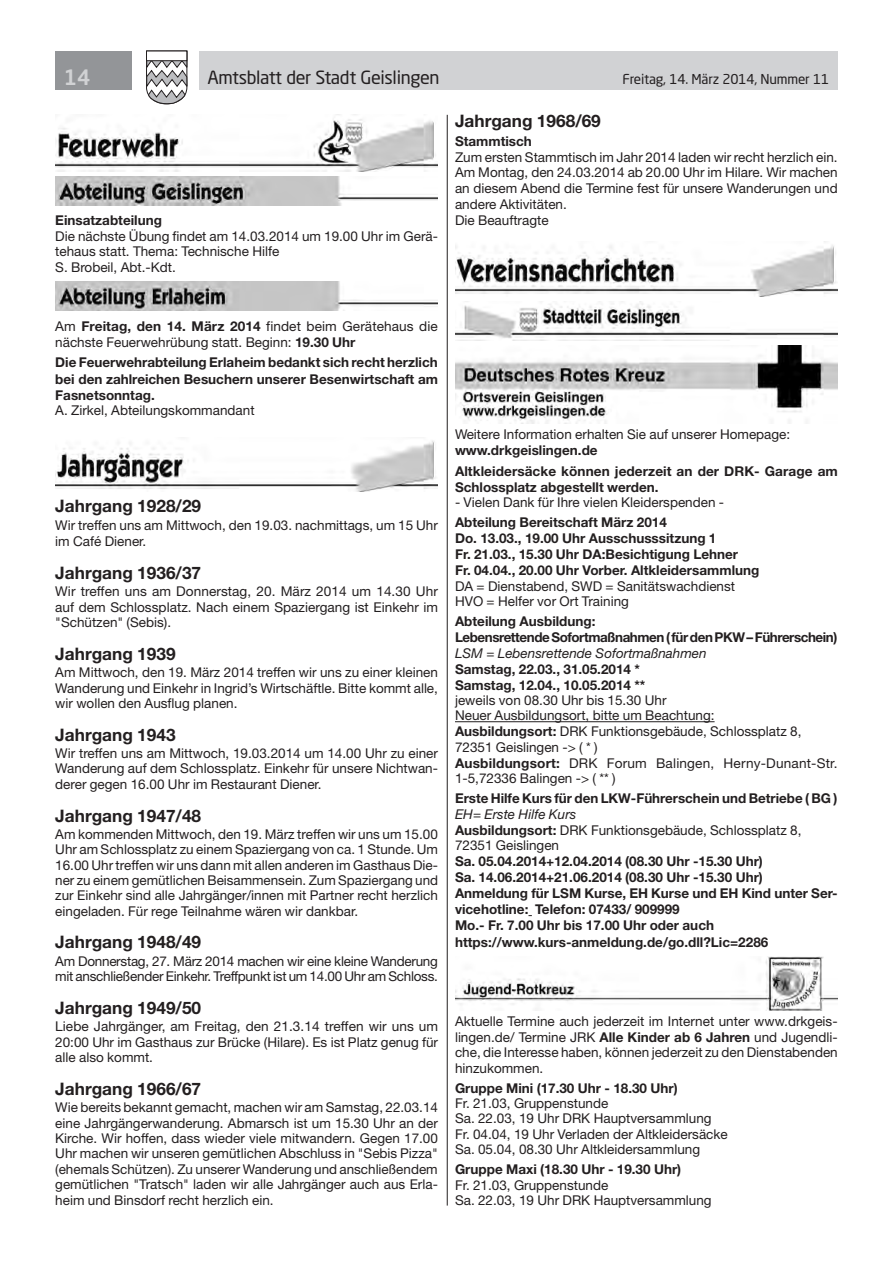
<style>
.page{position:relative;width:893px;height:1263px;background:#fff}
.page>*{position:absolute;margin:0;border:0;box-sizing:border-box;transform-origin:0 0}
.t1{font:500 21px "Neo Sans Std";color:#d1d2d4}
.t2{font:18px "Neo Sans Std";letter-spacing:-.02em;color:#231f20}
.t3{font:700 17.25px "Helvetica Neue LT Std";color:#231f20}
.t4{font:13.5px/15.3px "Helvetica Neue LT Std";color:#231f20}
.t5{font:700 13.5px/16px "Helvetica Neue LT Std";color:#231f20}
.t6{font:13.5px/15.3px "Helvetica Neue LT Std";letter-spacing:-.02em;color:#231f20}
.t7{font:700 13.5px/16px "Helvetica Neue LT Std";letter-spacing:-.03em;color:#231f20}
.t8{font:italic 13.5px "Helvetica Neue LT Std";color:#231f20}
.t9{font:13.5px "Neo Sans Std";letter-spacing:-.015em;color:#231f20}
.s1{font-weight:700}
.s2{font-style:italic}
</style>
<div class="page">
<div style="left:199px;top:51px;width:639px;height:38px;background:#d1d2d4"></div>
<div style="left:55px;top:51px;width:77px;height:38px;background:#939598"></div>
<svg style="left:146px;top:50px;width:42px;height:55px"></svg>
<div style="left:146px;top:51px;width:41px;height:10px;background:#fff;border:1px solid #231f20"></div>
<hr style="left:447px;top:115px;width:1px;height:1090px;background:#231f20">
<img style="left:55px;top:119px;width:383px;height:52px">
<img style="left:55px;top:177px;width:383px;height:28px">
<img style="left:55px;top:281px;width:383px;height:29px">
<img style="left:55px;top:440px;width:383px;height:52px">
<hr style="left:455px;top:721px;width:260px;height:1px;background:#231f20">
<img style="left:455px;top:245px;width:383px;height:51px">
<img style="left:455px;top:302px;width:383px;height:38px">
<img style="left:455px;top:346px;width:383px;height:77px">
<img style="left:455px;top:956px;width:383px;height:54px">
<h1 class="t1" style="left:64px;top:64px;width:28px">14</h1>
<h2 class="t2" style="left:207px;top:66px;width:234px">Amtsblatt der Stadt Geislingen</h2>
<p class="t9" style="left:622px;top:71px;width:208px">Freitag, 14. März 2014, Nummer 11</p>
<p class="t5" style="left:55px;top:212px;width:108px">Einsatzabteilung</p>
<p class="t4" style="left:55px;top:228px;width:384px">Die nächste Übung findet am 14.03.2014 um 19.00 Uhr im Gerä&shy;tehaus statt. Thema: Technische Hilfe<br>S. Brobeil, Abt.-Kdt.</p>
<p class="t3" style="left:455px;top:110px;width:147px">Jahrgang 1968/69</p>
<p class="t5" style="left:455px;top:133px;width:78px">Stammtisch</p>
<p class="t4" style="left:455px;top:149px;width:384px;line-height:15.8px">Zum ersten Stammtisch im Jahr 2014 laden wir recht herzlich ein.<br>Am Montag, den 24.03.2014 ab 20.00 Uhr im Hilare. Wir machen an diesem Abend die Termine fest für unsere Wanderungen und andere Aktivitäten.<br>Die Beauftragte</p>
<p class="t4" style="left:55px;top:318px;width:384px;line-height:16px">Am <span class="s1">Freitag, den 14. März 2014</span> findet beim Gerätehaus die nächste Feuerwehrübung statt. Beginn: <span class="s1">19.30 Uhr</span></p>
<p class="t5" style="left:55px;top:354px;width:384px;text-align:justify">Die Feuerwehrabteilung Erlaheim bedankt sich recht herzlich bei den zahlreichen Besuchern unserer Besenwirtschaft am Fasnetsonntag.</p>
<p class="t4" style="left:55px;top:403px;width:201px">A. Zirkel, Abteilungskommandant</p>
<p class="t3" style="left:55px;top:496px;width:147px">Jahrgang 1928/29</p>
<p class="t4" style="left:55px;top:517px;width:384px;line-height:15.8px">Wir treffen uns am Mittwoch, den 19.03. nachmittags, um 15 Uhr im Café Diener.</p>
<p class="t3" style="left:55px;top:562px;width:147px">Jahrgang 1936/37</p>
<p class="t4" style="left:55px;top:584px;width:384px;text-align:justify">Wir treffen uns am Donnerstag, 20. März 2014 um 14.30 Uhr auf dem Schlossplatz. Nach einem Spaziergang ist Einkehr im "Schützen" (Sebis).</p>
<p class="t3" style="left:55px;top:643px;width:122px">Jahrgang 1939</p>
<p class="t4" style="left:55px;top:665px;width:384px;text-align:justify">Am Mittwoch, den 19. März 2014 treffen wir uns zu einer kleinen Wanderung und Einkehr in Ingrid’s Wirtschäftle. Bitte kommt alle, wir wollen den Ausflug planen.</p>
<p class="t3" style="left:55px;top:724px;width:122px">Jahrgang 1943</p>
<p class="t4" style="left:55px;top:745px;width:384px;text-align:justify">Wir treffen uns am Mittwoch, 19.03.2014 um 14.00 Uhr zu einer Wanderung auf dem Schlossplatz. Einkehr für unsere Nichtwan&shy;derer gegen 16.00 Uhr im Restaurant Diener.</p>
<p class="t3" style="left:55px;top:805px;width:147px">Jahrgang 1947/48</p>
<p class="t4" style="left:55px;top:826px;width:384px;text-align:justify">Am kommenden Mittwoch, den 19. März treffen wir uns um 15.00<br>Uhr am Schlossplatz zu einem Spaziergang von ca. 1 Stunde. Um 16.00 Uhr treffen wir uns dann mit allen anderen im Gasthaus Die&shy;ner zu einem gemütlichen Beisammensein. Zum Spaziergang und zur Einkehr sind alle Jahrgänger/innen mit Partner recht herzlich eingeladen. Für rege Teilnahme wären wir dankbar.</p>
<p class="t3" style="left:55px;top:932px;width:147px">Jahrgang 1948/49</p>
<p class="t6" style="left:55px;top:953px;width:384px">Am Donnerstag, 27. März 2014 machen wir eine kleine Wanderung mit anschließender Einkehr. Treffpunkt ist um 14.00 Uhr am Schloss.</p>
<p class="t3" style="left:55px;top:997px;width:147px">Jahrgang 1949/50</p>
<p class="t4" style="left:55px;top:1019px;width:384px;text-align:justify">Liebe Jahrgänger, am Freitag, den 21.3.14 treffen wir uns um 20:00 Uhr im Gasthaus zur Brücke (Hilare). Es ist Platz genug für alle also kommt.</p>
<p class="t3" style="left:55px;top:1078px;width:147px">Jahrgang 1966/67</p>
<p class="t4" style="left:55px;top:1100px;width:384px;text-align:justify">Wie bereits bekannt gemacht, machen wir am Samstag, 22.03.14 eine Jahrgängerwanderung. Abmarsch ist um 15.30 Uhr an der Kirche. Wir hoffen, dass wieder viele mitwandern. Gegen 17.00<br>Uhr machen wir unseren gemütlichen Abschluss in "Sebis Pizza" (ehemals Schützen). Zu unserer Wanderung und anschließendem gemütlichen "Tratsch" laden wir alle Jahrgänger auch aus Erla&shy;heim und Binsdorf recht herzlich ein.</p>
<p class="t4" style="left:455px;top:426px;width:337px">Weitere Information erhalten Sie auf unserer Homepage:</p>
<p class="t5" style="left:455px;top:440px;width:384px;line-height:20.2px">www.drkgeislingen.de<br>Altkleidersäcke können jederzeit an der DRK- Garage am</p>
<p class="t5" style="left:455px;top:478px;width:205px">Schlossplatz abgestellt werden.</p>
<p class="t4" style="left:455px;top:494px;width:271px">- Vielen Dank für Ihre vielen Kleiderspenden -</p>
<p class="t5" style="left:455px;top:514px;width:306px">Abteilung Bereitschaft März 2014<br>Do. 13.03., 19.00 Uhr Ausschusssitzung 1<br>Fr. 21.03., 15.30 Uhr DA:Besichtigung Lehner<br>Fr. 04.04., 20.00 Uhr Vorber. Altkleidersammlung</p>
<p class="t4" style="left:455px;top:578px;width:282px">DA = Dienstabend, SWD = Sanitätswachdienst<br>HVO = Helfer vor Ort Training</p>
<p class="t7" style="left:455px;top:613px;width:384px">Abteilung Ausbildung:<br>Lebensrettende Sofortmaßnahmen ( für den PKW – Führerschein)</p>
<p class="t8" style="left:455px;top:645px;width:253px">LSM = Lebensrettende Sofortmaßnahmen</p>
<p class="t5" style="left:455px;top:661px;width:192px">Samstag, 22.03., 31.05.2014 *<br>Samstag, 12.04., 10.05.2014 **</p>
<p class="t4" style="left:455px;top:692px;width:384px">jeweils von 08.30 Uhr bis 15.30 Uhr<br>Neuer Ausbildungsort, bitte um Beachtung:<br><span class="s1">Ausbildungsort:</span> DRK Funktionsgebäude, Schlossplatz 8, 72351 Geislingen -&gt; ( * )<br><span class="s1">Ausbildungsort:</span> DRK Forum Balingen, Herny-Dunant-Str.<br>1-5,72336 Balingen -&gt; ( ** )</p>
<p class="t5" style="left:455px;top:790px;width:384px">Erste Hilfe Kurs für den LKW-Führerschein und Betriebe ( BG )</p>
<p class="t4" style="left:455px;top:806px;width:348px"><span class="s2">EH= Erste Hilfe Kurs<br></span><span class="s1">Ausbildungsort:</span> DRK Funktionsgebäude, Schlossplatz 8,<br>72351 Geislingen</p>
<p class="t5" style="left:455px;top:853px;width:384px">Sa. 05.04.2014+12.04.2014 (08.30 Uhr -15.30 Uhr)<br>Sa. 14.06.2014+21.06.2014 (08.30 Uhr -15.30 Uhr)<br>Anmeldung für LSM Kurse, EH Kurse und EH Kind unter Ser&shy;vicehotline: Telefon: 07433/ 909999<br>Mo.- Fr. 7.00 Uhr bis 17.00 Uhr oder auch https://www.kurs-anmeldung.de/go.dll?Lic=2286</p>
<p class="t4" style="left:455px;top:1013px;width:384px;text-align:justify">Aktuelle Termine auch jederzeit im Internet unter www.drkgeis&shy;lingen.de/ Termine JRK <span class="s1">Alle Kinder ab 6 Jahren</span> und Jugendli&shy;che, die Interesse haben, können jederzeit zu den Dienstabenden hinzukommen.</p>
<p class="t5" style="left:455px;top:1080px;width:224px">Gruppe Mini (17.30 Uhr - 18.30 Uhr)</p>
<p class="t4" style="left:455px;top:1095px;width:274px">Fr. 21.03, Gruppenstunde<br>Sa. 22.03, 19 Uhr DRK Hauptversammlung Fr. 04.04, 19 Uhr Verladen der Altkleidersäcke Sa. 05.04, 08.30 Uhr Altkleidersammlung</p>
<p class="t5" style="left:455px;top:1161px;width:228px">Gruppe Maxi (18.30 Uhr - 19.30 Uhr)</p>
<p class="t4" style="left:455px;top:1177px;width:258px;line-height:15.8px">Fr. 21.03, Gruppenstunde<br>Sa. 22.03, 19 Uhr DRK Hauptversammlung</p>
</div>
